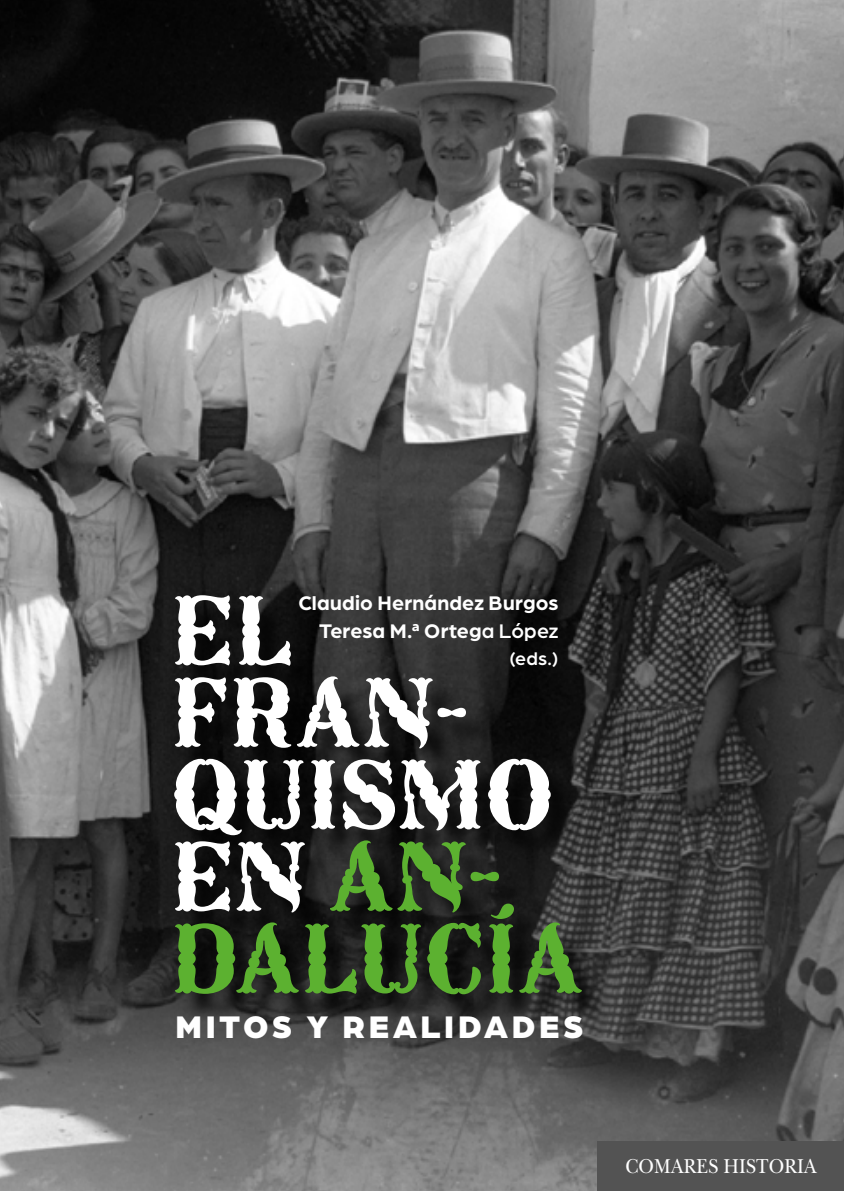
<style>
.page{position:relative;width:844px;height:1191px;background:#fff}
.page>*{position:absolute;margin:0;border:0;box-sizing:border-box;transform-origin:0 0}
.t1{font:87.5px/81.9px "SVQ Justa";letter-spacing:-.015em;color:#fff}
.t2{font:900 33.25px "Arboria";letter-spacing:.1em;color:#fff}
.t3{font:700 21px/28px "Arboria";letter-spacing:.01em;color:#fff;text-align:right}
.t4{font:21px "New Baskerville Std";letter-spacing:.01em;color:#fff;scale:.9 1}
.t5{font:500 19.25px "Arboria";color:#fff}
.s1{font-weight:500}
.s2{color:#5cb130}
</style>
<div class="page">
<img style="left:0;top:0;width:843px;height:1191px">
<div style="left:597px;top:1141px;width:246px;height:50px;background:#535353"></div>
<div style="left:178px;top:599px;width:431px;height:423px;background:#000;opacity:.75"></div>
<p class="t3" style="left:298px;top:588px;width:261px">Claudio Hernández Burgos<br>Teresa M.ª Orteg<span class="s1">a López</span></p>
<p class="t5" style="left:509px;top:645px;width:51px">(eds.)</p>
<h1 class="t1" style="left:170px;top:589px;width:414px">EL<br>FRAN-<br>QUISMO<br>EN <span class="s2">AN-<br>DALUCÍA</span></h1>
<h2 class="t2" style="left:175px;top:1003px;width:410px">MITOS Y REALIDADES</h2>
<p class="t4" style="left:625px;top:1154px;width:214px">COMARES HISTORIA</p>
</div>
